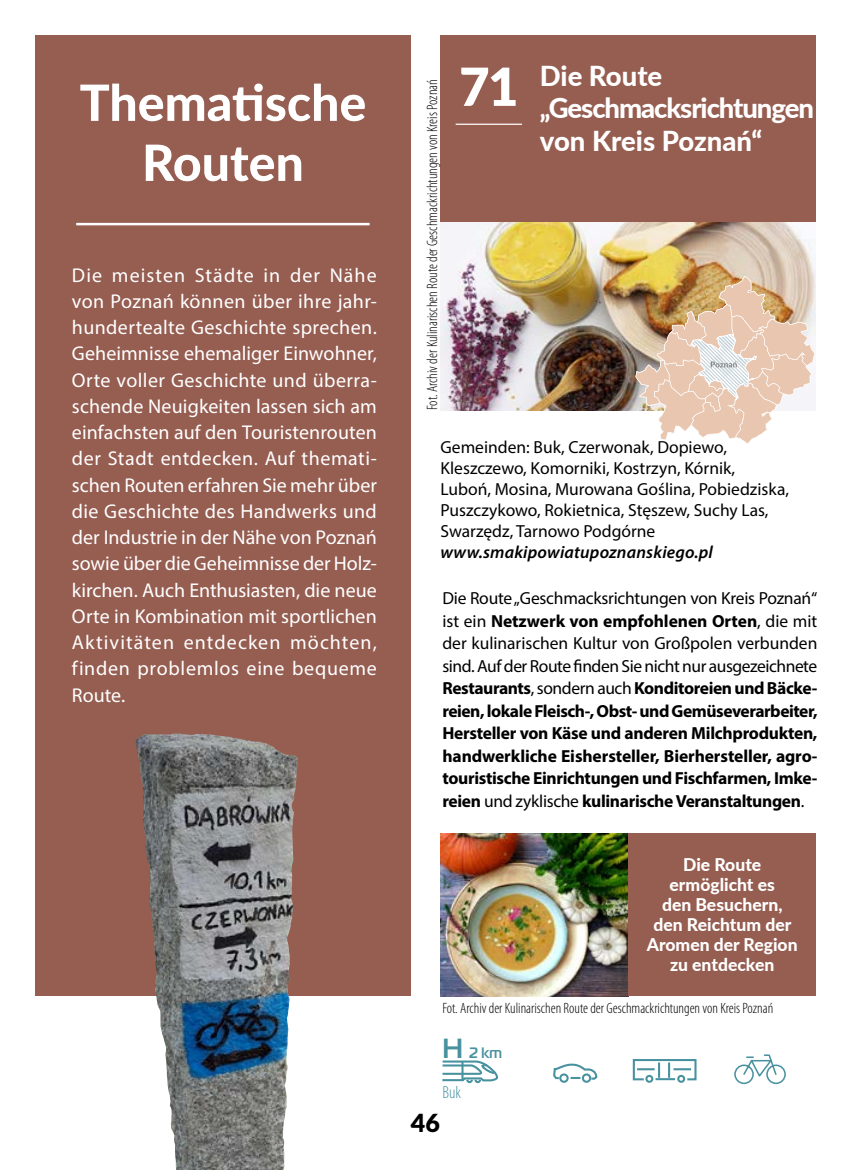
<style>
.page{position:relative;width:851px;height:1170px;background:#fff}
.page>*{position:absolute;margin:0;border:0;box-sizing:border-box;transform-origin:0 0}
.t1{font:900 52.5px "Lato";color:#fff}
.t2{font:800 50px/60px "Lato";color:#fff;text-align:center}
.t3{font:800 27.5px/32.5px "Lato";letter-spacing:-.04em;color:#fff}
.t4{font:900 25px "Lato";color:#000}
.t5{font:20px/26.2px "Myriad Pro";letter-spacing:.035em;color:#fff;text-align:justify}
.t6{font:700 17.5px/22.5px "Myriad Pro";letter-spacing:-.02em;color:#000;text-align:justify}
.t7{font:17.5px/21px "Myriad Pro";color:#000}
.t8{font:800 17.5px/20px "Lato";color:#fff;text-align:center}
.t9{font:italic 600 17.5px "Myriad Pro";letter-spacing:.01em;color:#000}
.t10{font:300 condensed 17.5px "Myriad Pro";color:#48919f}
.t11{font:300 condensed 15px "Myriad Pro";color:#000}
.t12{font:700 15px "Magistral TT";color:#48919f}
.s1{font-weight:400}
.s2{font-size:27.5px}
</style>
<div class="page">
<div style="left:35px;top:35px;width:375px;height:960px;background:#965d51"></div>
<hr style="left:76px;top:223px;width:293px;height:2px;background:#fff">
<img style="left:135px;top:734px;width:152px;height:435px">
<div style="left:440px;top:35px;width:375px;height:375px;background:#965d51"></div>
<hr style="left:455px;top:124px;width:67px;height:1px;background:#fff">
<img style="left:440px;top:223px;width:375px;height:187px">
<img style="left:440px;top:833px;width:188px;height:162px">
<div style="left:628px;top:833px;width:188px;height:162px;background:#965d51"></div>
<svg style="left:442px;top:1060px;width:57px;height:24px"></svg>
<svg style="left:553px;top:1063px;width:45px;height:17px"></svg>
<div style="left:559px;top:1073px;width:9px;height:9px;border:2px solid #48919f;border-radius:50%"></div>
<div style="left:581px;top:1073px;width:10px;height:9px;border:2px solid #48919f;border-radius:50%"></div>
<div style="left:645px;top:1074px;width:8px;height:8px;border:2px solid #48919f;border-radius:50%"></div>
<div style="left:677px;top:1074px;width:8px;height:8px;border:2px solid #48919f;border-radius:50%"></div>
<svg style="left:632px;top:1059px;width:65px;height:22px"></svg>
<svg style="left:734px;top:1054px;width:52px;height:30px"></svg>
<img style="left:635px;top:276px;width:179px;height:168px">
<h2 class="t2" style="left:80px;top:70px;width:288px">Thematische<br>Routen</h2>
<p class="t5" style="left:72px;top:261px;width:306px">Die meisten Städte in der Nähe von Poznań können über ihre jahr&shy;hundertealte Geschichte sprechen.<br>Geheimnisse ehemaliger Einwohner, Orte voller Geschichte und überra&shy;schende Neuigkeiten lassen sich am einfachsten auf den Touristenrouten der Stadt entdecken. Auf themati&shy;schen Routen erfahren Sie mehr über die Geschichte des Handwerks und der Industrie in der Nähe von Poznań sowie über die Geheimnisse der Holz&shy;kirchen. Auch Enthusiasten, die neue Orte in Kombination mit sportlichen Aktivitäten entdecken möchten, finden problemlos eine bequeme Route.</p>
<p class="t11" style="left:423px;top:410px;width:332px;rotate:-90deg">Fot. Archiv der Kulinarischen Route der Geschmackrichtungen von Kreis Poznań</p>
<h1 class="t1" style="left:459px;top:47px;width:61px">71</h1>
<h3 class="t3" style="left:539px;top:58px;width:275px">Die Route „Geschmacksrichtungen von Kreis Poznań“</h3>
<p class="t7" style="left:440px;top:436px;width:350px">Gemeinden: Buk, Czerwonak, Dopiewo, Kleszczewo, Komorniki, Kostrzyn, Kórnik, Luboń, Mosina, Murowana Goślina, Pobiedziska, Puszczykowo, Rokietnica, Stęszew, Suchy Las, Swarzędz, Tarnowo Podgórne</p>
<p class="t9" style="left:440px;top:540px;width:274px">www.smakipowiatupoznanskiego.pl</p>
<p class="t6" style="left:442px;top:586px;width:376px"><span class="s1">Die Route „Geschmacksrichtungen von Kreis Poznań“ ist ein</span> Netzwerk von empfohlenen Orten<span class="s1">, die mit der kulinarischen Kultur von Großpolen verbunden sind. Auf der Route finden Sie nicht nur ausgezeichnete </span>Restaurants<span class="s1">, sondern auch</span> Konditoreien und Bäcke&shy;reien, lokale Fleisch-, Obst- und Gemüseverarbeiter, Hersteller von Käse und anderen Milchprodukten, handwerkliche Eishersteller, Bierhersteller, agro&shy;touristische Einrichtungen und Fischfarmen, Imke&shy;reien <span class="s1">und zyklische</span> kulinarische Veranstaltungen<span class="s1">.</span></p>
<p class="t8" style="left:646px;top:853px;width:152px">Die Route ermöglicht es<br>den Besuchern, den Reichtum der<br>Aromen der Region zu entdecken</p>
<p class="t11" style="left:442px;top:998px;width:332px">Fot. Archiv der Kulinarischen Route der Geschmackrichtungen von Kreis Poznań</p>
<p class="t12" style="left:442px;top:1042px;width:61px"><span class="s2">H</span> 2 km</p>
<p class="t10" style="left:442px;top:1081px;width:20px">Buk</p>
<p class="t4" style="left:411px;top:1103px;width:31px">46</p>
</div>
